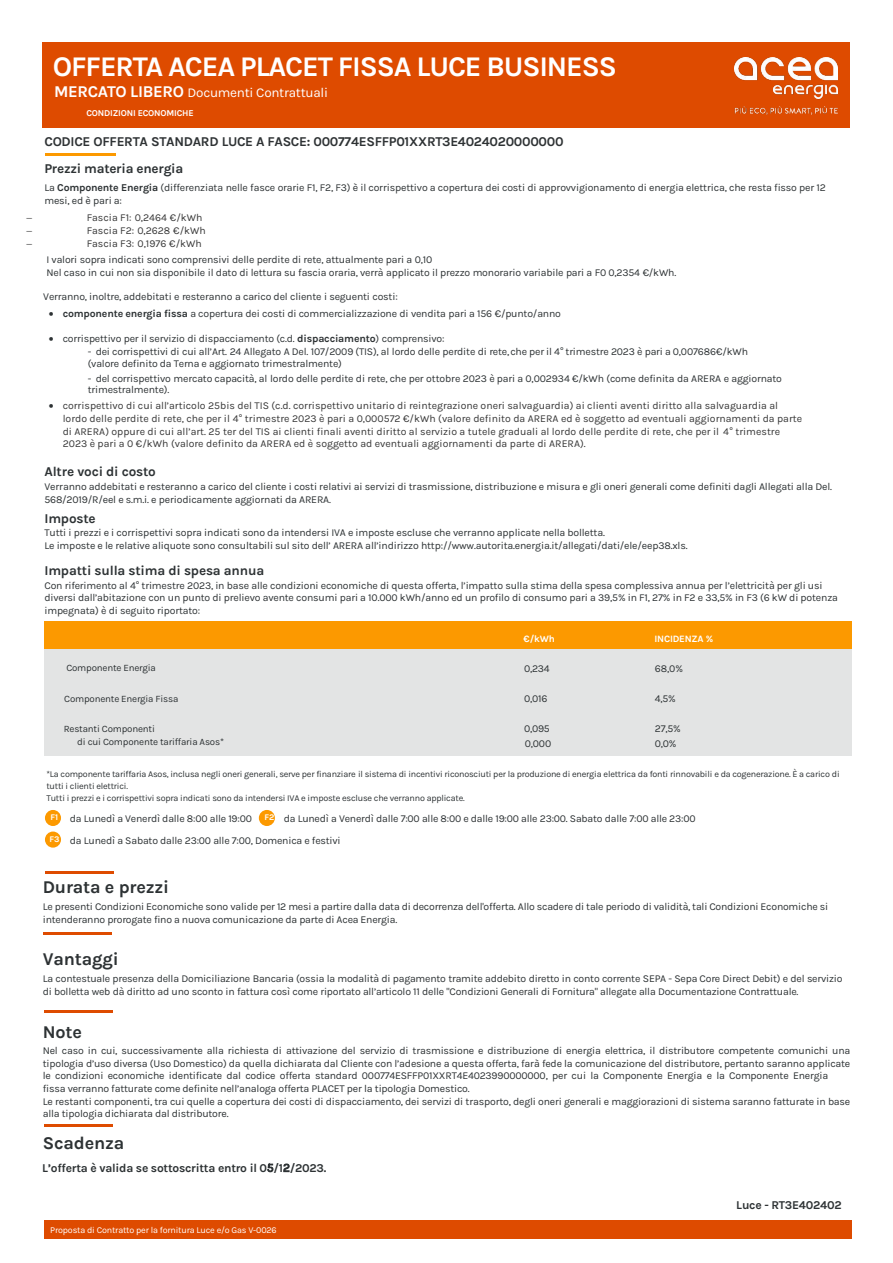
<style>
.page{position:relative;width:893px;height:1263px;background:#fff}
.page>*{position:absolute;margin:0;border:0;box-sizing:border-box;transform-origin:0 0}
.t1{font:700 28.5px "Karla";letter-spacing:-.04em;color:#fff}
.t2{font:700 18px "Karla";letter-spacing:-.01em;color:#2d3234}
.t3{font:700 13.5px/27.3px "Karla";letter-spacing:-.02em;color:#2e3234}
.t4{font:700 13.5px "Karla";letter-spacing:-.015em;color:#2d3234}
.t5{font:13.5px "Karla";letter-spacing:-.02em;color:#fff}
.t6{font:700 12px "Karla";letter-spacing:-.02em;color:#2d3234}
.t7{font:10.5px/12.6px "Karla";letter-spacing:-.02em;color:#2d3234}
.t8{font:10.5px/12.6px "Karla";letter-spacing:-.015em;color:#2d3234}
.t9{font:10.5px/12.6px "Karla";color:#373737}
.t10{font:9.75px "Karla";letter-spacing:-.02em;color:#2d3234}
.t11{font:700 9.75px "Karla";letter-spacing:-.02em;color:#fff}
.t12{font:9px/11.9px "Karla";letter-spacing:-.025em;color:#2d3234}
.t13{font:9px "Karla";letter-spacing:-.02em;color:#fff}
.t14{font:700 9px "Karla";letter-spacing:-.02em;color:#fff}
.s1{font-weight:700;font-size:16.5px}
.s2{font-style:inherit}
.s3{color:#2d3234}
.s4{font-weight:700}
.s5{font-weight:400}
</style>
<div class="page">
<div style="left:45px;top:810px;width:16px;height:16px;background:#fc9900;border-radius:50%"></div>
<div style="left:45px;top:831px;width:16px;height:17px;background:#fc9900;border-radius:50%"></div>
<div style="left:259px;top:810px;width:16px;height:16px;background:#fc9900;border-radius:50%"></div>
<div style="left:44px;top:1221px;width:808px;height:18px;background:#de4b00"></div>
<div style="left:44px;top:621px;width:808px;height:135px;background:#e3e4e4"></div>
<div style="left:44px;top:621px;width:808px;height:28px;background:#fc9900"></div>
<hr style="left:45px;top:871px;width:68px;height:3px;background:#de4b00">
<hr style="left:43px;top:932px;width:68px;height:2px;background:#de4b00">
<hr style="left:44px;top:1010px;width:69px;height:3px;background:#de4b00">
<div style="left:43px;top:43px;width:807px;height:85px;background:#de4b00"></div>
<img style="left:735px;top:57px;width:102px;height:58px">
<hr style="left:44px;top:1125px;width:69px;height:2px;background:#de4b00">
<hr style="left:45px;top:154px;width:70px;height:2px;background:#fc9900">
<p class="t1" style="left:53px;top:48px;width:566px">OFFERTA ACEA PLACET FISSA LUCE BUSINESS</p>
<p class="t5" style="left:54px;top:84px;width:276px"><span class="s1">MERCATO LIBERO</span> Documenti Contrattuali</p>
<p class="t14" style="left:86px;top:108px;width:109px">CONDIZIONI ECONOMICHE</p>
<p class="t3" style="left:44px;top:127px;width:521px">CODICE OFFERTA STANDARD LUCE A FASCE: <span class="s2">000774ESFFP01XXRT3E4024020000000<br></span><span class="s3">Prezzi materia energia</span></p>
<p class="t8" style="left:44px;top:182px;width:783px"><span class="s2">La</span> <span class="s4">Componente Energia</span> (<span class="s2">differenziata nelle fasce orarie F1, F2, F3</span>) è il corrispettivo a copertura dei costi di approvvigionamento di energia elettrica, che resta fisso per 12 mesi, ed è pari a:</p>
<p class="t9" style="left:87px;top:211px;width:117px">Fascia F1: 0,2464 €/kWh</p>
<p class="t9" style="left:87px;top:224px;width:121px">Fascia F2: 0,2628 €/kWh</p>
<p class="t9" style="left:87px;top:237px;width:117px">Fascia F3: 0,1976 €/kWh</p>
<p class="t7" style="left:47px;top:252px;width:631px;line-height:13px">I valori sopra indicati sono comprensivi delle perdite di rete, attualmente pari a 0,10<br>Nel caso in cui non sia disponibile il dato di lettura su fascia oraria, verrà applicato il prezzo monorario variabile pari a F0 0,2354 €/kWh.</p>
<p class="t7" style="left:43px;top:290px;width:356px">Verranno, inoltre, addebitati e resteranno a carico del cliente i seguenti costi:</p>
<p class="t7" style="left:49px;top:307px;width:514px">• <span class="s4">componente energia fissa</span> a copertura dei costi di commercializzazione di vendita pari a 156 €/punto/anno</p>
<p class="t7" style="left:49px;top:332px;width:397px">• corrispettivo per il servizio di dispacciamento (c.d. <span class="s4">dispacciamento</span>) comprensivo:</p>
<p class="t8" style="left:88px;top:345px;width:662px;line-height:12.1px"><span class="s2">- dei corrispettivi di cui all’Art. 24 Allegato A Del. 107/2009 (TIS), al lordo delle perdite di rete,</span>che per il 4° trimestre 2023 è pari a 0,00<span class="s2">7</span>686€/kWh (valore definito da Terna e aggiornato trimestralmente)</p>
<p class="t7" style="left:88px;top:372px;width:696px;line-height:11.7px">- del corrispettivo mercato capacità, al lordo delle perdite di rete, che per <span class="s2">ottobre</span> 2023 è pari a 0,00<span class="s2">2934</span> €/kWh (come definita da ARERA e aggiornato trimestralmente)<span class="s2">.</span></p>
<p class="t9" style="left:63px;top:399px;width:741px;text-indent:-14px"><span class="s3">•</span> corrispettivo di cui all’articolo 25bis del TIS (c.d. corrispettivo unitario di reintegrazione oneri salvaguardia) ai clienti aventi diritto alla salvaguardia al lordo delle perdite di rete, che per il <span class="s2">4</span>° trimestre 2023 è pari a 0,000572 €/kWh (valore definito da ARERA ed è soggetto ad eventuali aggiornamenti da parte di ARERA) oppure di cui all’art. 25 ter del TIS ai clienti finali aventi diritto al servizio a tutele graduali al lordo delle perdite di rete, che per il <span class="s2">4</span>° trimestre 2023 è pari a 0 €/kWh (valore definito da ARERA ed è soggetto ad eventuali aggiornamenti da parte di ARERA).</p>
<p class="t4" style="left:44px;top:464px;width:113px">Altre voci di costo</p>
<p class="t8" style="left:44px;top:480px;width:789px">Verranno addebitati e resteranno a carico del cliente i costi relativi ai servizi di trasmissione, distribuzione e misura e gli oneri generali come definiti dagli Allegati alla Del.<br>568/2019/R/eel e s.m.i. e periodicamente aggiornati da ARERA.</p>
<p class="t4" style="left:44px;top:510px;width:53px">Impost<span class="s2">e</span></p>
<p class="t8" style="left:44px;top:526px;width:645px">Tutti i prezzi e i corrispettivi sopra indicati sono da intendersi IVA e imposte escluse che verranno applicate nella bolletta.<br>Le imposte e le relative aliquote sono consultabili sul sito dell’ ARERA all’indirizzo http://www.autorita.energia.it/allegati/dati/ele/eep38.xls.</p>
<p class="t4" style="left:44px;top:563px;width:221px">Impatti sulla stima di spesa annua</p>
<p class="t7" style="left:44px;top:578px;width:795px">Con riferimento al <span class="s2">4</span>° trimestre 2023, in base alle condizioni economiche di questa offerta, l’impatto sulla stima della spesa complessiva annua per l’elettricità per gli usi diversi dall’abitazione con un punto di prelievo avente consumi pari a 10.000 kWh/anno ed un profilo di consumo pari a 39,5% in F1, 27% in F2 e 33,5% in F3 (6 kW di potenza impegnata) è di seguito riportato:</p>
<p class="t11" style="left:523px;top:633px;width:33px">€/kWh</p>
<p class="t11" style="left:654px;top:632px;width:60px">INCIDENZA %</p>
<p class="t10" style="left:66px;top:662px;width:91px">Componente Energia</p>
<p class="t10" style="left:64px;top:693px;width:116px">Componente Energia Fissa</p>
<p class="t10" style="left:64px;top:722px;width:93px">Restanti Componenti</p>
<p class="t7" style="left:524px;top:662px;width:27px">0,234</p>
<p class="t7" style="left:524px;top:692px;width:25px">0,016</p>
<p class="t7" style="left:524px;top:722px;width:27px">0,095</p>
<p class="t8" style="left:655px;top:662px;width:30px"><span class="s2">6</span>8,0<span class="s2">%</span></p>
<p class="t7" style="left:655px;top:692px;width:22px">4,5%</p>
<p class="t7" style="left:655px;top:722px;width:27px">27,<span class="s2">5</span>%</p>
<p class="t12" style="left:46px;top:768px;width:795px">*La componente tariffaria Asos, inclusa negli oneri generali, serve per finanziare il sistema di incentivi riconosciuti per la produzione di energia elettrica da fonti rinnovabili e da cogenerazione. È a carico di tutti i clienti elettrici.<br>Tutti i prezzi e i corrispettivi sopra indicati sono da intendersi IVA e imposte escluse che verranno applicate.</p>
<p class="t7" style="left:49px;top:807px;width:648px;line-height:21.6px"><sup>F1</sup> da Lunedì a Venerdì dalle 8:00 alle 19:00 <sup>F2</sup> da Lunedì a Venerdì dalle 7:00 alle 8:00 e dalle 19:00 alle 23:00. Sabato dalle 7:00 alle 23:00<br><sup>F3</sup> da Lunedì a Sabato dalle 23:00 alle 7:00, Domenica e festivi</p>
<p class="t2" style="left:43px;top:876px;width:128px">Durata e prezzi</p>
<p class="t8" style="left:43px;top:900px;width:787px">Le presenti Condizioni Economiche sono valide per 12 mesi a partire dalla data di decorrenza dell'offerta. Allo scadere di tale periodo di validità, tali Condizioni Economiche si intenderanno prorogate fino a nuova comunicazione da parte di Acea Energia.</p>
<p class="t2" style="left:43px;top:948px;width:77px">Vantaggi</p>
<p class="t7" style="left:43px;top:972px;width:801px">La contestuale presenza della Domiciliazione Bancaria (ossia la modalità di pagamento tramite addebito diretto in conto corrente SEPA - Sepa Core Direct Debit) e del servizio di bolletta web dà diritto ad uno sconto in fattura così come riportato all’articolo 11 delle "Condizioni Generali di Fornitura" allegate alla Documentazione Contrattuale.</p>
<p class="t10" style="left:77px;top:736px;width:148px">di cui Componente tariffaria Asos*</p>
<p class="t7" style="left:525px;top:737px;width:28px">0,000</p>
<p class="t7" style="left:655px;top:737px;width:23px">0,0%</p>
<p class="t2" style="left:43px;top:1020px;width:41px">Note</p>
<p class="t7" style="left:43px;top:1044px;width:809px">Nel caso in cui, successivamente alla richiesta di attivazione del servizio di trasmissione e distribuzione di energia elettrica, il distributore competente comunichi una tipologia d’uso diversa (Uso Domestico) da quella dichiarata dal Cliente con l’adesione a questa offerta, farà fede la comunicazione del distributore, pertanto saranno applicate le condizioni economiche identificate dal codice offerta standard 000774ESFFP01XXRT4E4023990000000, per cui la Componente Energia e la Componente Energia fissa verranno fatturate come definite nell’analoga offerta PLACET per la tipologia Domestico.<br>Le restanti componenti, tra cui quelle a copertura dei costi di dispacciamento, dei servizi di trasporto, degli oneri generali e maggiorazioni di sistema saranno fatturate in base alla tipologia dichiarata dal distributore.</p>
<p class="t2" style="left:43px;top:1131px;width:83px">Scadenza</p>
<p class="t6" style="left:42px;top:1160px;width:286px">L’offerta è valida se sottoscritta entro il 0<span class="s5">5</span>/1<span class="s5">2</span>/2023.</p>
<p class="t13" style="left:50px;top:1224px;width:228px">Proposta di Contratto per la fornitura Luce e/o Gas V-0026</p>
<p class="t6" style="left:736px;top:1198px;width:107px">Luce - RT3E402402</p>
</div>
